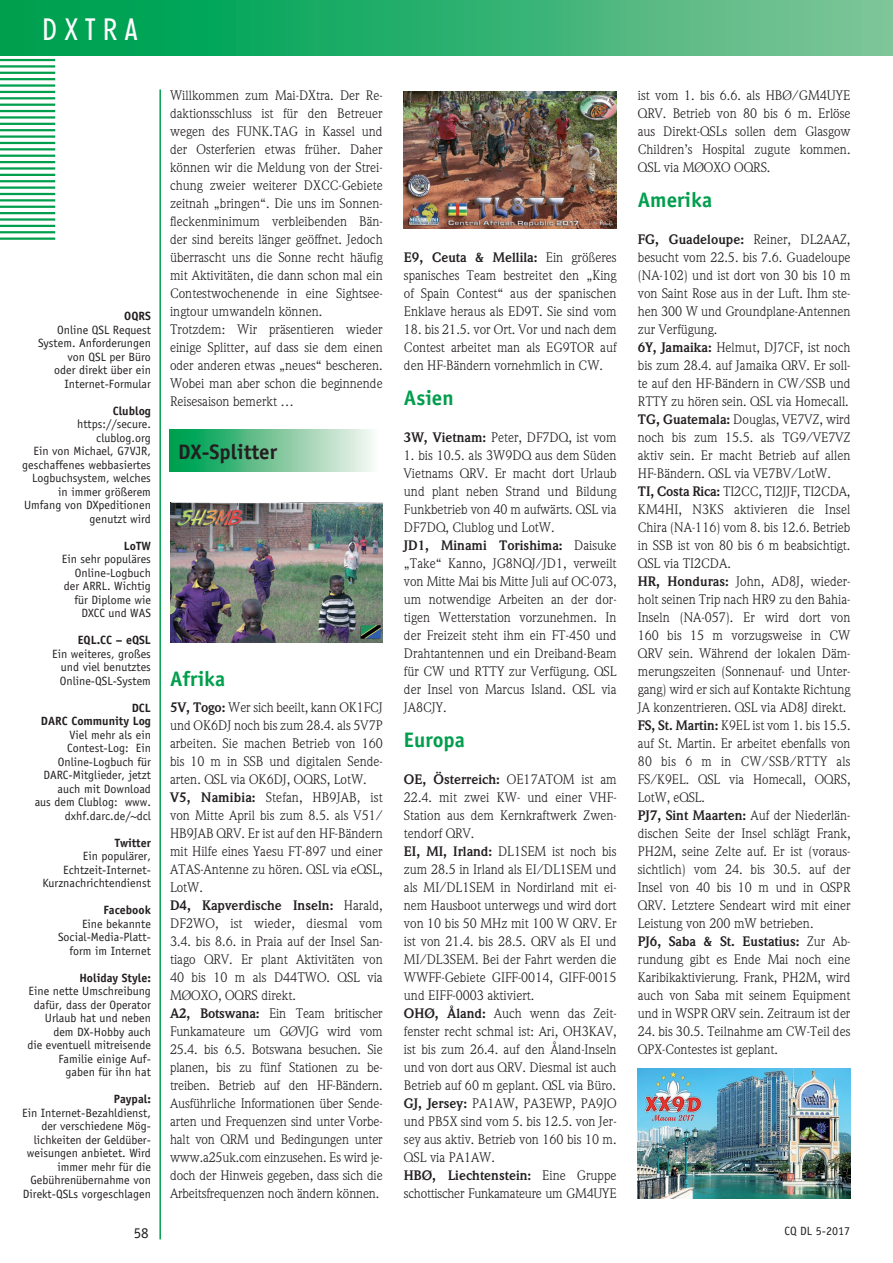
<style>
.page{position:relative;width:893px;height:1263px;background:#fff}
.page>*{position:absolute;margin:0;border:0;box-sizing:border-box;transform-origin:0 0}
.t1{font:condensed 30px "Limerick";letter-spacing:.26em;color:#fff}
.t2{font:700 21px "Officina Sans";color:#009e4d}
.t3{font:700 21px "Officina Sans";color:#231f20}
.t4{font:15px "Officina Sans";color:#231f20}
.t5{font:13.5px/18px "Weidemann";color:#231f20}
.t6{font:12px/13.5px "Officina Sans";color:#231f20;text-align:right}
.s1{font-weight:700}
</style>
<div class="page">
<hr style="left:0;top:59px;width:55px;height:2px;background:#009e4d">
<hr style="left:0;top:65px;width:55px;height:3px;background:#009e4d">
<hr style="left:0;top:72px;width:55px;height:2px;background:#009e4d">
<hr style="left:0;top:78px;width:55px;height:2px;background:#009e4d">
<hr style="left:0;top:84px;width:55px;height:3px;background:#009e4d">
<hr style="left:0;top:91px;width:55px;height:2px;background:#009e4d">
<hr style="left:0;top:97px;width:55px;height:2px;background:#009e4d">
<hr style="left:0;top:104px;width:55px;height:2px;background:#009e4d">
<hr style="left:0;top:110px;width:55px;height:2px;background:#009e4d">
<hr style="left:0;top:116px;width:55px;height:3px;background:#009e4d">
<hr style="left:0;top:123px;width:55px;height:2px;background:#009e4d">
<hr style="left:0;top:129px;width:55px;height:2px;background:#009e4d">
<hr style="left:0;top:135px;width:55px;height:3px;background:#009e4d">
<hr style="left:0;top:142px;width:55px;height:2px;background:#009e4d">
<hr style="left:0;top:148px;width:55px;height:2px;background:#009e4d">
<hr style="left:0;top:155px;width:55px;height:2px;background:#009e4d">
<hr style="left:0;top:161px;width:55px;height:2px;background:#009e4d">
<hr style="left:0;top:167px;width:55px;height:3px;background:#009e4d">
<hr style="left:0;top:174px;width:55px;height:2px;background:#009e4d">
<hr style="left:0;top:180px;width:55px;height:2px;background:#009e4d">
<hr style="left:0;top:186px;width:55px;height:3px;background:#009e4d">
<hr style="left:0;top:193px;width:55px;height:2px;background:#009e4d">
<hr style="left:0;top:199px;width:55px;height:2px;background:#009e4d">
<hr style="left:0;top:206px;width:55px;height:2px;background:#009e4d">
<hr style="left:0;top:212px;width:55px;height:2px;background:#009e4d">
<hr style="left:0;top:218px;width:55px;height:3px;background:#009e4d">
<hr style="left:0;top:225px;width:55px;height:2px;background:#009e4d">
<hr style="left:0;top:231px;width:55px;height:2px;background:#009e4d">
<hr style="left:0;top:237px;width:55px;height:3px;background:#009e4d">
<div style="left:0;top:0;width:893px;height:55px;background:linear-gradient(to right,#009d49,#7cc498)"></div>
<hr style="left:159px;top:89px;width:2px;height:1150px;background:#009e4d">
<div style="left:170px;top:429px;width:212px;height:43px;background:linear-gradient(to right,#094,#fff8f7)"></div>
<img style="left:170px;top:502px;width:213px;height:140px">
<img style="left:404px;top:91px;width:212px;height:137px">
<img style="left:638px;top:1068px;width:212px;height:130px">
<p class="t1" style="left:42px;top:12px;width:96px">DXTRA</p>
<p class="t6" style="left:38px;top:309px;width:114px"><span class="s1">OQRS<br></span>Online QSL Request<br>System. Anforderungen von QSL per Büro<br>oder direkt über ein<br>Internet-Formular</p>
<p class="t6" style="left:22px;top:404px;width:130px"><span class="s1">Clublog<br></span>https://secure. clublog.org<br>Ein von Michael, G7VJR, geschaffenes webbasiertes<br>Logbuchsystem, welches in immer größerem<br>Umfang von DXpeditionen genutzt wird</p>
<p class="t6" style="left:62px;top:539px;width:91px"><span class="s1">LoTW<br></span>Ein sehr populäres<br>Online-Logbuch der ARRL. Wichtig für Diplome wie<br>DXCC und WAS</p>
<p class="t6" style="left:52px;top:633px;width:100px"><span class="s1">EQL.CC – eQSL<br></span>Ein weiteres, großes und viel benutztes<br>Online-QSL-System</p>
<p class="t6" style="left:35px;top:701px;width:118px"><span class="s1">DCL<br>DARC Community Log<br></span>Viel mehr als ein<br>Contest-Log: Ein<br>Online-Logbuch für<br>DARC-Mitglieder, jetzt auch mit Download<br>aus dem Clublog: www. dxhf.darc.de/~dcl</p>
<p class="t6" style="left:42px;top:836px;width:110px"><span class="s1">Twitter<br></span>Ein populärer,<br>Echtzeit-Internet-<br>Kurznachrichtendienst</p>
<p class="t6" style="left:58px;top:903px;width:94px"><span class="s1">Facebook<br></span>Eine bekannte<br>Social-Media-Platt&shy;form im Internet</p>
<p class="t6" style="left:27px;top:971px;width:125px"><span class="s1">Holiday Style:<br></span>Eine nette Umschreibung dafür, dass der Operator<br>Urlaub hat und neben dem DX-Hobby auch<br>die eventuell mitreisende<br>Familie einige Auf&shy;gaben für ihn hat</p>
<p class="t6" style="left:22px;top:1092px;width:130px"><span class="s1">Paypal:<br></span>Ein Internet-Bezahldienst, der verschiedene Mög&shy;lichkeiten der Geldüber&shy;weisungen anbietet. Wird immer mehr für die<br>Gebührenübernahme von<br>Direkt-QSLs vorgeschlagen</p>
<p class="t5" style="left:170px;top:86px;width:214px">Willkommen zum Mai-DXtra. Der Re&shy;daktionsschluss ist für den Betreuer wegen des FUNK.TAG in Kassel und der Osterferien etwas früher. Daher können wir die Meldung von der Strei&shy;chung zweier weiterer DXCC-Gebiete zeitnah „bringen“. Die uns im Sonnen&shy;fleckenminimum verbleibenden Bän&shy;der sind bereits länger geöffnet. Jedoch überrascht uns die Sonne recht häufig mit Aktivitäten, die dann schon mal ein Contestwochenende in eine Sightsee&shy;ingtour umwandeln können.<br>Trotzdem: Wir präsentieren wieder einige Splitter, auf dass sie dem einen oder anderen etwas „neues“ bescheren.<br>Wobei man aber schon die beginnende Reisesaison bemerkt …</p>
<p class="t3" style="left:178px;top:438px;width:101px">DX-Splitter</p>
<p class="t2" style="left:170px;top:666px;width:57px">Afrika</p>
<p class="t5" style="left:170px;top:698px;width:214px"><span class="s1">5V, Togo:</span> Wer sich beeilt, kann OK1FCJ und OK6DJ noch bis zum 28.4. als 5V7P arbeiten. Sie machen Betrieb von 160 bis 10 m in SSB und digitalen Sende&shy;arten. QSL via OK6DJ, OQRS, LotW.<br><span class="s1">V5, Namibia:</span> Stefan, HB9JAB, ist von Mitte April bis zum 8.5. als V51/ HB9JAB QRV. Er ist auf den HF-Bändern mit Hilfe eines Yaesu FT-897 und einer ATAS-Antenne zu hören. QSL via eQSL, LotW.<br><span class="s1">D4, Kapverdische Inseln:</span> Harald, DF2WO, ist wieder, diesmal vom 3.4. bis 8.6. in Praia auf der Insel San&shy;tiago QRV. Er plant Aktivitäten von 40 bis 10 m als D44TWO. QSL via MØOXO, OQRS direkt.<br><span class="s1">A2, Botswana:</span> Ein Team britischer Funkamateure um GØVJG wird vom 25.4. bis 6.5. Botswana besuchen. Sie planen, bis zu fünf Stationen zu be&shy;treiben. Betrieb auf den HF-Bändern.<br>Ausführliche Informationen über Sende&shy;arten und Frequenzen sind unter Vorbe&shy;halt von QRM und Bedingungen unter www.a25uk.com einzusehen. Es wird je&shy;doch der Hinweis gegeben, dass sich die Arbeitsfrequenzen noch ändern können.</p>
<p class="t5" style="left:404px;top:248px;width:214px;text-align:justify"><span class="s1">E9, Ceuta &amp; Mellila:</span> Ein größeres spanisches Team bestreitet den „King of Spain Contest“ aus der spanischen Enklave heraus als ED9T. Sie sind vom</p>
<p class="t5" style="left:404px;top:320px;width:214px;text-align:justify">18. bis 21.5. vor Ort. Vor und nach dem Contest arbeitet man als EG9TOR auf den HF-Bändern vornehmlich in CW.</p>
<p class="t2" style="left:404px;top:385px;width:51px">Asien</p>
<p class="t5" style="left:404px;top:428px;width:214px"><span class="s1">3W, Vietnam:</span> Peter, DF7DQ, ist vom</p>
<p class="t5" style="left:404px;top:446px;width:214px">1. bis 10.5. als 3W9DQ aus dem Süden Vietnams QRV. Er macht dort Urlaub und plant neben Strand und Bildung Funkbetrieb von 40 m aufwärts. QSL via DF7DQ, Clublog und LotW.<br><span class="s1">JD1, Minami Torishima:</span> Daisuke „Take“ Kanno, JG8NQJ/JD1, verweilt von Mitte Mai bis Mitte Juli auf OC-073, um notwendige Arbeiten an der dor&shy;tigen Wetterstation vorzunehmen. In der Freizeit steht ihm ein FT-450 und Drahtantennen und ein Dreiband-Beam für CW und RTTY zur Verfügung. QSL der Insel von Marcus Island. QSL via JA8CJY.</p>
<p class="t2" style="left:404px;top:727px;width:63px">Europa</p>
<p class="t5" style="left:404px;top:770px;width:214px"><span class="s1">OE, Österreich:</span> OE17ATOM ist am 22.4. mit zwei KW- und einer VHF-Station aus dem Kernkraftwerk Zwen&shy;tendorf QRV.<br><span class="s1">EI, MI, Irland:</span> DL1SEM ist noch bis zum 28.5 in Irland als EI/DL1SEM und als MI/DL1SEM in Nordirland mit ei&shy;nem Hausboot unterwegs und wird dort von 10 bis 50 MHz mit 100 W QRV. Er ist von 21.4. bis 28.5. QRV als EI und MI/DL3SEM. Bei der Fahrt werden die WWFF-Gebiete GIFF-0014, GIFF-0015 und EIFF-0003 aktiviert.<br><span class="s1">OHØ, Åland:</span> Auch wenn das Zeit&shy;fenster recht schmal ist: Ari, OH3KAV, ist bis zum 26.4. auf den Åland-Inseln und von dort aus QRV. Diesmal ist auch Betrieb auf 60 m geplant. QSL via Büro.<br><span class="s1">GJ, Jersey:</span> PA1AW, PA3EWP, PA9JO und PB5X sind vom 5. bis 12.5. von Jer&shy;sey aus aktiv. Betrieb von 160 bis 10 m.<br>QSL via PA1AW.<br><span class="s1">HBØ, Liechtenstein:</span> Eine Gruppe schottischer Funkamateure um GM4UYE</p>
<p class="t5" style="left:638px;top:86px;width:214px;text-align:justify">ist vom 1. bis 6.6. als HBØ/GM4UYE QRV. Betrieb von 80 bis 6 m. Erlöse aus Direkt-QSLs sollen dem Glasgow Children’s Hospital zugute kommen.<br>QSL via MØOXO OQRS.</p>
<p class="t2" style="left:638px;top:187px;width:76px">Amerika</p>
<p class="t5" style="left:638px;top:230px;width:214px"><span class="s1">FG, Guadeloupe:</span> Reiner, DL2AAZ, besucht vom 22.5. bis 7.6. Guadeloupe (NA-102) und ist dort von 30 bis 10 m von Saint Rose aus in der Luft. Ihm ste&shy;hen 300 W und Groundplane-Antennen zur Verfügung.<br><span class="s1">6Y, Jamaika:</span> Helmut, DJ7CF, ist noch bis zum 28.4. auf Jamaika QRV. Er soll&shy;te auf den HF-Bändern in CW/SSB und RTTY zu hören sein. QSL via Homecall.<br><span class="s1">TG, Guatemala:</span> Douglas, VE7VZ, wird noch bis zum 15.5. als TG9/VE7VZ aktiv sein. Er macht Betrieb auf allen HF-Bändern. QSL via VE7BV/LotW.<br><span class="s1">TI, Costa Rica:</span> TI2CC, TI2JJF, TI2CDA, KM4HI, N3KS aktivieren die Insel Chira (NA-116) vom 8. bis 12.6. Betrieb in SSB ist von 80 bis 6 m beabsichtigt.<br>QSL via TI2CDA.<br><span class="s1">HR, Honduras:</span> John, AD8J, wieder&shy;holt seinen Trip nach HR9 zu den Bahia-Inseln (NA-057). Er wird dort von 160 bis 15 m vorzugsweise in CW QRV sein. Während der lokalen Däm&shy;merungszeiten (Sonnenauf- und Unter&shy;gang) wird er sich auf Kontakte Richtung JA konzentrieren. QSL via AD8J direkt.<br><span class="s1">FS, St. Martin:</span> K9EL ist vom 1. bis 15.5. auf St. Martin. Er arbeitet ebenfalls von 80 bis 6 m in CW/SSB/RTTY als FS/K9EL. QSL via Homecall, OQRS, LotW, eQSL.<br><span class="s1">PJ7, Sint Maarten:</span> Auf der Niederlän&shy;dischen Seite der Insel schlägt Frank, PH2M, seine Zelte auf. Er ist (voraus&shy;sichtlich) vom 24. bis 30.5. auf der Insel von 40 bis 10 m und in QSPR QRV. Letztere Sendeart wird mit einer Leistung von 200 mW betrieben.<br><span class="s1">PJ6, Saba &amp; St. Eustatius:</span> Zur Ab&shy;rundung gibt es Ende Mai noch eine Karibikaktivierung. Frank, PH2M, wird auch von Saba mit seinem Equipment und in WSPR QRV sein. Zeitraum ist der</p>
<p class="t5" style="left:638px;top:1022px;width:214px">24. bis 30.5. Teilnahme am CW-Teil des<br>QPX-Contestes ist geplant.</p>
<p class="t4" style="left:134px;top:1224px;width:16px">58</p>
<p class="t6" style="left:784px;top:1224px;width:67px">CQ DL 5-2017</p>
</div>
